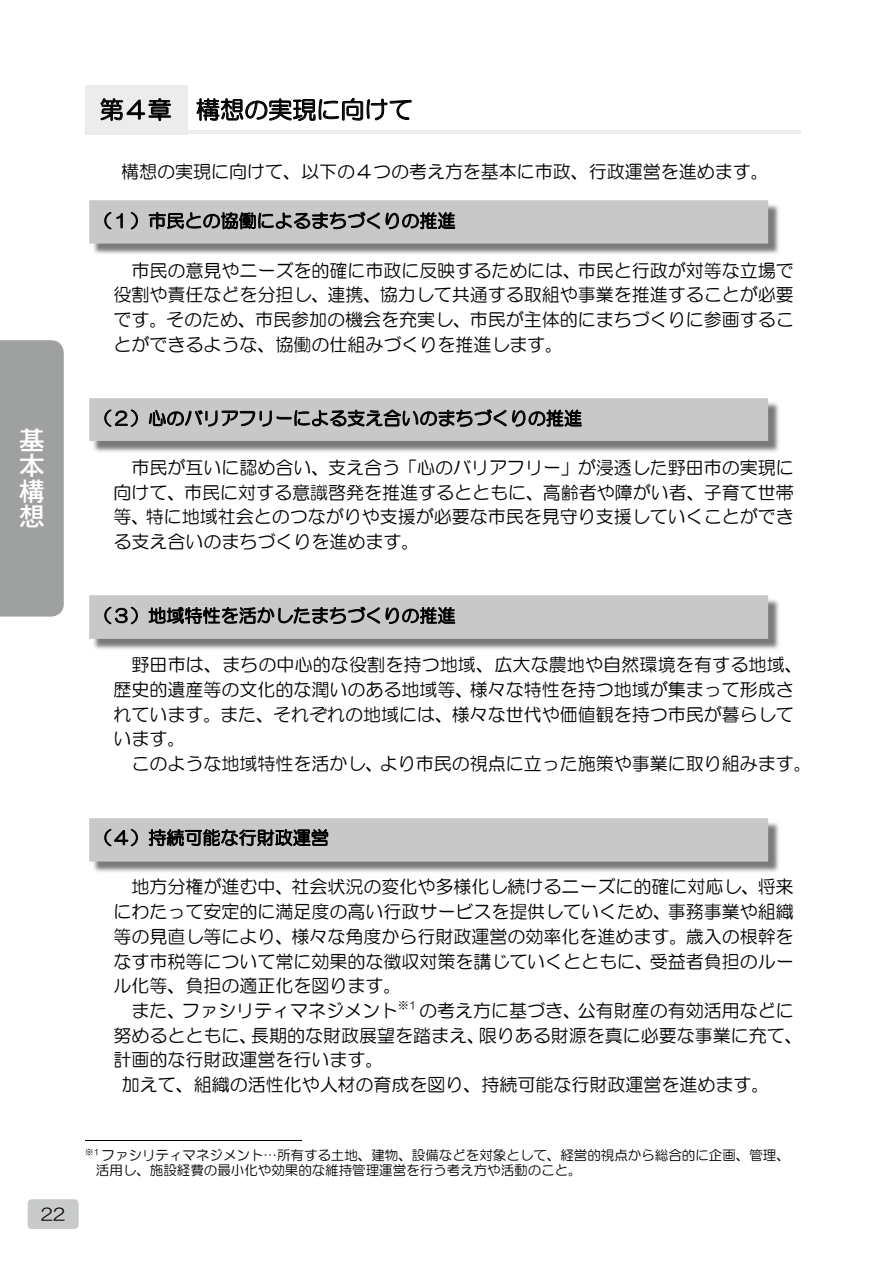
<style>
.page{position:relative;width:893px;height:1263px;background:#fff}
.page>*{position:absolute;margin:0;border:0;box-sizing:border-box;transform-origin:0 0}
.t1{font:500 25.5px/25.5px "Gothic MB101 Pr 6";color:#fff;text-align:justify}
.t2{font:24px "HG Maru Gothic MPRO";letter-spacing:.005em;color:#000}
.t3{font:18px/24.8px "HG Maru Gothic MPRO";color:#000;text-align:justify}
.t4{font:16.5px "HG Maru Gothic MPRO";color:#000}
.t5{font:13.5px/15px "HG Maru Gothic MPRO";color:#000}
</style>
<div class="page">
<div style="left:85px;top:85px;width:103px;height:50px;background:#ececec"></div>
<hr style="left:187px;top:131px;width:614px;height:3px;background:#ececec">
<img style="left:89px;top:200px;width:690px;height:54px">
<img style="left:89px;top:595px;width:690px;height:54px">
<img style="left:89px;top:818px;width:690px;height:54px">
<img style="left:89px;top:398px;width:690px;height:54px">
<svg style="left:101px;top:98px;width:70px;height:23px"></svg>
<svg style="left:197px;top:98px;width:215px;height:23px"></svg>
<svg style="left:104px;top:212px;width:19px;height:17px"></svg>
<svg style="left:131px;top:212px;width:7px;height:17px"></svg>
<svg style="left:149px;top:212px;width:231px;height:17px;background:#7b7b7b"></svg>
<svg style="left:386px;top:212px;width:69px;height:17px"></svg>
<svg style="left:104px;top:409px;width:34px;height:18px"></svg>
<svg style="left:149px;top:409px;width:357px;height:17px;background:#8d8d8d"></svg>
<svg style="left:512px;top:410px;width:70px;height:16px"></svg>
<svg style="left:104px;top:607px;width:34px;height:17px"></svg>
<svg style="left:149px;top:595px;width:231px;height:29px;background:#9a9a9a"></svg>
<svg style="left:386px;top:607px;width:69px;height:17px"></svg>
<svg style="left:104px;top:829px;width:34px;height:17px"></svg>
<svg style="left:149px;top:829px;width:179px;height:24px;background:#7d7d7d"></svg>
<hr style="left:85px;top:1140px;width:216px;height:1px;background:#000">
<div style="left:0;top:340px;width:64px;height:277px;background:#9fa0a0"></div>
<div style="left:28px;top:1199px;width:51px;height:30px;background:#c9caca;border-radius:4px"></div>
<h1 class="t1" style="left:19px;top:426px;width:27px">基本構想</h1>
<h2 class="t2" style="left:100px;top:98px;width:315px">第４章 構想の実現に向けて</h2>
<p class="t3" style="left:121px;top:159px;width:649px">構想の実現に向けて、以下の４つの考え方を基本に市政、行政運営を進めます。</p>
<p class="t3" style="left:94px;top:208px;width:363px">（１）市民との協働によるまちづくりの推進</p>
<p class="t3" style="left:113px;top:258px;width:682px;text-indent:18px">市民の意見やニーズを的確に市政に反映するためには、市民と行政が対等な立場で役割や責任などを分担し、連携、協力して共通する取組や事業を推進することが必要です。そのため、市民参加の機会を充実し、市民が主体的にまちづくりに参画することができるような、協働の仕組みづくりを推進します。</p>
<p class="t3" style="left:94px;top:406px;width:489px">（２）心のバリアフリーによる支え合いのまちづくりの推進</p>
<p class="t3" style="left:113px;top:455px;width:682px;text-indent:18px">市民が互いに認め合い、支え合う「心のバリアフリー」が浸透した野田市の実現に向けて、市民に対する意識啓発を推進するとともに、高齢者や障がい者、子育て世帯等、特に地域社会とのつながりや支援が必要な市民を見守り支援していくことができる支え合いのまちづくりを進めます。</p>
<p class="t3" style="left:94px;top:603px;width:363px">（３）地域特性を活かしたまちづくりの推進</p>
<p class="t3" style="left:113px;top:653px;width:691px;text-align:left;text-indent:18px">野田市は、まちの中心的な役割を持つ地域、広大な農地や自然環境を有する地域、歴史的遺産等の文化的な潤いのある地域等、様々な特性を持つ地域が集まって形成されています。また、それぞれの地域には、様々な世代や価値観を持つ市民が暮らしています。</p>
<p class="t3" style="left:131px;top:751px;width:682px">このような地域特性を活かし、より市民の視点に立った施策や事業に取り組みます。</p>
<p class="t3" style="left:94px;top:825px;width:236px">（４）持続可能な行財政運営</p>
<p class="t3" style="left:113px;top:874px;width:682px;text-indent:18px">地方分権が進む中、社会状況の変化や多様化し続けるニーズに的確に対応し、将来にわたって安定的に満足度の高い行政サービスを提供していくため、事務事業や組織等の見直し等により、様々な角度から行財政運営の効率化を進めます。歳入の根幹をなす市税等について常に効果的な徴収対策を講じていくとともに、受益者負担のルール化等、負担の適正化を図ります。</p>
<p class="t3" style="left:131px;top:998px;width:664px">また、ファシリティマネジメント<sup>※1</sup> の考え方に基づき、公有財産の有効活用などに</p>
<p class="t3" style="left:113px;top:1023px;width:691px">努めるとともに、長期的な財政展望を踏まえ、限りある財源を真に必要な事業に充て、</p>
<p class="t3" style="left:113px;top:1047px;width:271px">計画的な行財政運営を行います。</p>
<p class="t3" style="left:122px;top:1072px;width:649px">加えて、組織の活性化や人材の育成を図り、持続可能な行財政運営を進めます。</p>
<p class="t4" style="left:41px;top:1205px;width:26px">22</p>
<p class="t5" style="left:96px;top:1147px;width:695px;text-indent:-11px"><sup>※1</sup> ファシリティマネジメント…所有する土地、建物、設備などを対象として、経営的視点から総合的に企画、管理、活用し、施設経費の最小化や効果的な維持管理運営を行う考え方や活動のこと。</p>
</div>
